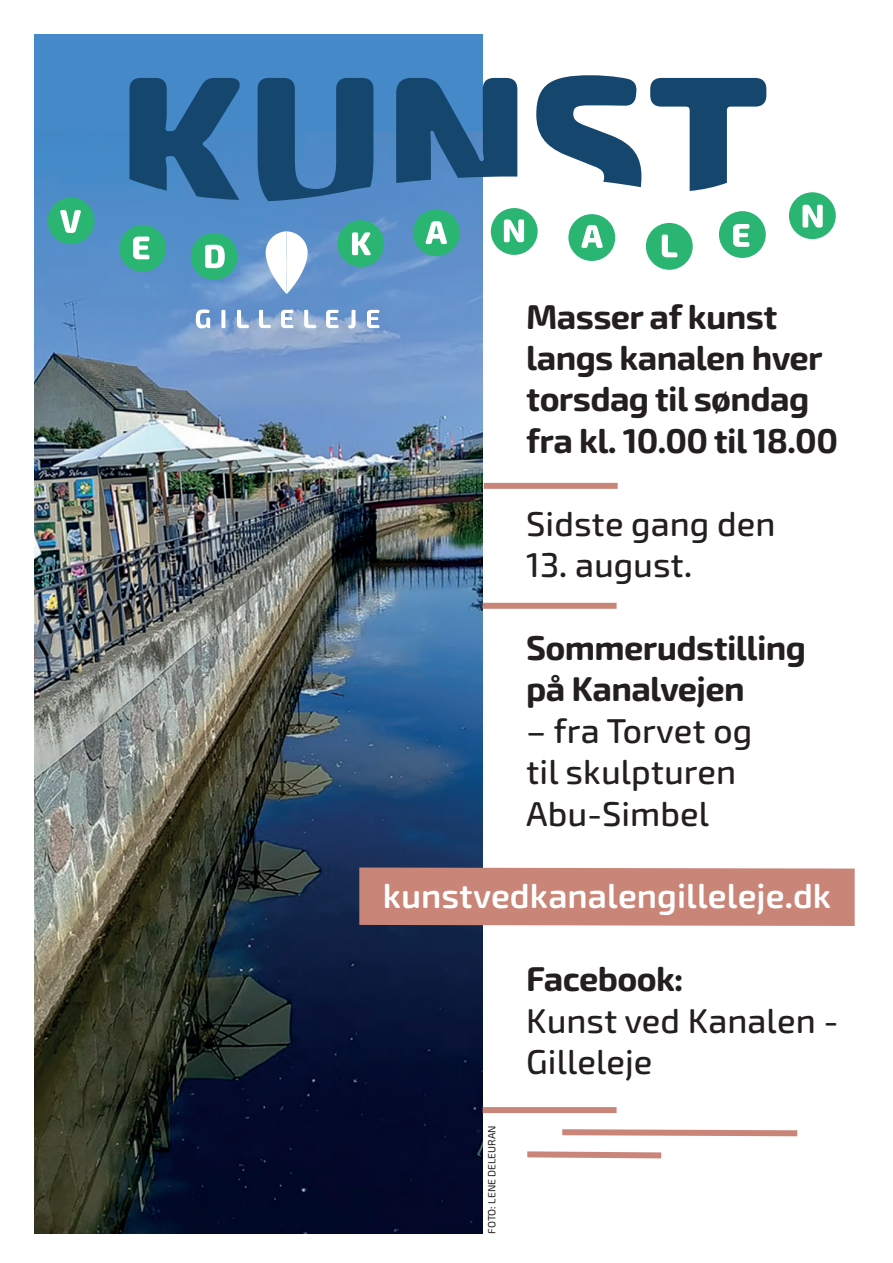
<style>
.page{position:relative;width:893px;height:1263px;background:#fff}
.page>*{position:absolute;margin:0;border:0;box-sizing:border-box;transform-origin:0 0}
.t1{font:700 34.5px/41.4px "Exo Soft";letter-spacing:-.02em;color:#231f20}
.t2{font:500 34.5px/41.4px "Exo Soft";color:#231f20}
.t3{font:600 34.5px "Exo Soft";color:#fff}
.t4{font:10.5px "Exo Soft";color:#231f20}
</style>
<div class="page">
<img style="left:34px;top:34px;width:449px;height:1199px">
<div style="left:359px;top:867px;width:496px;height:59px;background:#c98578"></div>
<div style="left:48px;top:197px;width:47px;height:47px;background:#2bb572;border-radius:50%"></div>
<div style="left:191px;top:233px;width:46px;height:47px;background:#2bb572;border-radius:50%"></div>
<div style="left:119px;top:225px;width:47px;height:47px;background:#2bb572;border-radius:50%"></div>
<div style="left:337px;top:220px;width:47px;height:47px;background:#2bb572;border-radius:50%"></div>
<div style="left:413px;top:209px;width:47px;height:47px;background:#2bb572;border-radius:50%"></div>
<div style="left:491px;top:208px;width:47px;height:47px;background:#2bb572;border-radius:50%"></div>
<div style="left:568px;top:214px;width:47px;height:47px;background:#2bb572;border-radius:50%"></div>
<div style="left:719px;top:211px;width:47px;height:47px;background:#2bb572;border-radius:50%"></div>
<div style="left:646px;top:223px;width:47px;height:47px;background:#2bb572;border-radius:50%"></div>
<div style="left:789px;top:192px;width:47px;height:47px;background:#2bb572;border-radius:50%"></div>
<svg style="left:60px;top:210px;width:21px;height:23px"></svg>
<svg style="left:133px;top:237px;width:17px;height:22px"></svg>
<svg style="left:205px;top:245px;width:20px;height:23px"></svg>
<svg style="left:352px;top:232px;width:19px;height:23px"></svg>
<svg style="left:425px;top:221px;width:22px;height:23px"></svg>
<svg style="left:504px;top:219px;width:20px;height:23px"></svg>
<svg style="left:581px;top:225px;width:22px;height:23px"></svg>
<svg style="left:662px;top:235px;width:15px;height:22px"></svg>
<svg style="left:733px;top:224px;width:16px;height:23px"></svg>
<svg style="left:802px;top:205px;width:21px;height:23px"></svg>
<svg style="left:266px;top:231px;width:42px;height:63px"></svg>
<svg style="left:130px;top:78px;width:112px;height:122px"></svg>
<svg style="left:258px;top:78px;width:115px;height:123px"></svg>
<svg style="left:396px;top:78px;width:121px;height:105px"></svg>
<svg style="left:536px;top:75px;width:105px;height:112px"></svg>
<svg style="left:650px;top:78px;width:116px;height:113px"></svg>
<svg style="left:196px;top:309px;width:14px;height:19px"></svg>
<svg style="left:221px;top:310px;width:4px;height:18px"></svg>
<svg style="left:237px;top:310px;width:12px;height:18px"></svg>
<svg style="left:259px;top:310px;width:12px;height:18px"></svg>
<svg style="left:281px;top:310px;width:12px;height:18px"></svg>
<svg style="left:304px;top:310px;width:12px;height:18px"></svg>
<svg style="left:326px;top:310px;width:13px;height:18px"></svg>
<svg style="left:348px;top:310px;width:8px;height:18px"></svg>
<svg style="left:367px;top:310px;width:12px;height:18px"></svg>
<div style="left:484px;top:483px;width:134px;height:6px;background:#c98578"></div>
<div style="left:483px;top:603px;width:134px;height:6px;background:#c98578"></div>
<div style="left:483px;top:1107px;width:134px;height:6px;background:#c98578"></div>
<svg style="left:562px;top:1129px;width:236px;height:8px"></svg>
<svg style="left:527px;top:1151px;width:135px;height:8px"></svg>
<p class="t1" style="left:526px;top:296px;width:313px">Masser af kunst langs kanalen hver torsdag til søndag fra kl. 10.00 til 18.00</p>
<p class="t2" style="left:526px;top:503px;width:251px">Sidste gang den</p>
<p class="t2" style="left:526px;top:545px;width:167px">13. august.</p>
<p class="t1" style="left:526px;top:628px;width:282px">Sommerudstilling på Kanalvejen</p>
<p class="t2" style="left:526px;top:710px;width:228px">– fra Torvet og til skulpturen<br>Abu-Simbel</p>
<p class="t3" style="left:383px;top:876px;width:450px">kunstvedkanalengilleleje.dk</p>
<p class="t4" style="left:486px;top:1234px;width:110px;rotate:-90deg">FOTO: LENE DELEURAN</p>
<p class="t1" style="left:526px;top:959px;width:159px">Facebook:</p>
<p class="t2" style="left:526px;top:1000px;width:314px">Kunst ved Kanalen -<br>Gilleleje</p>
</div>
